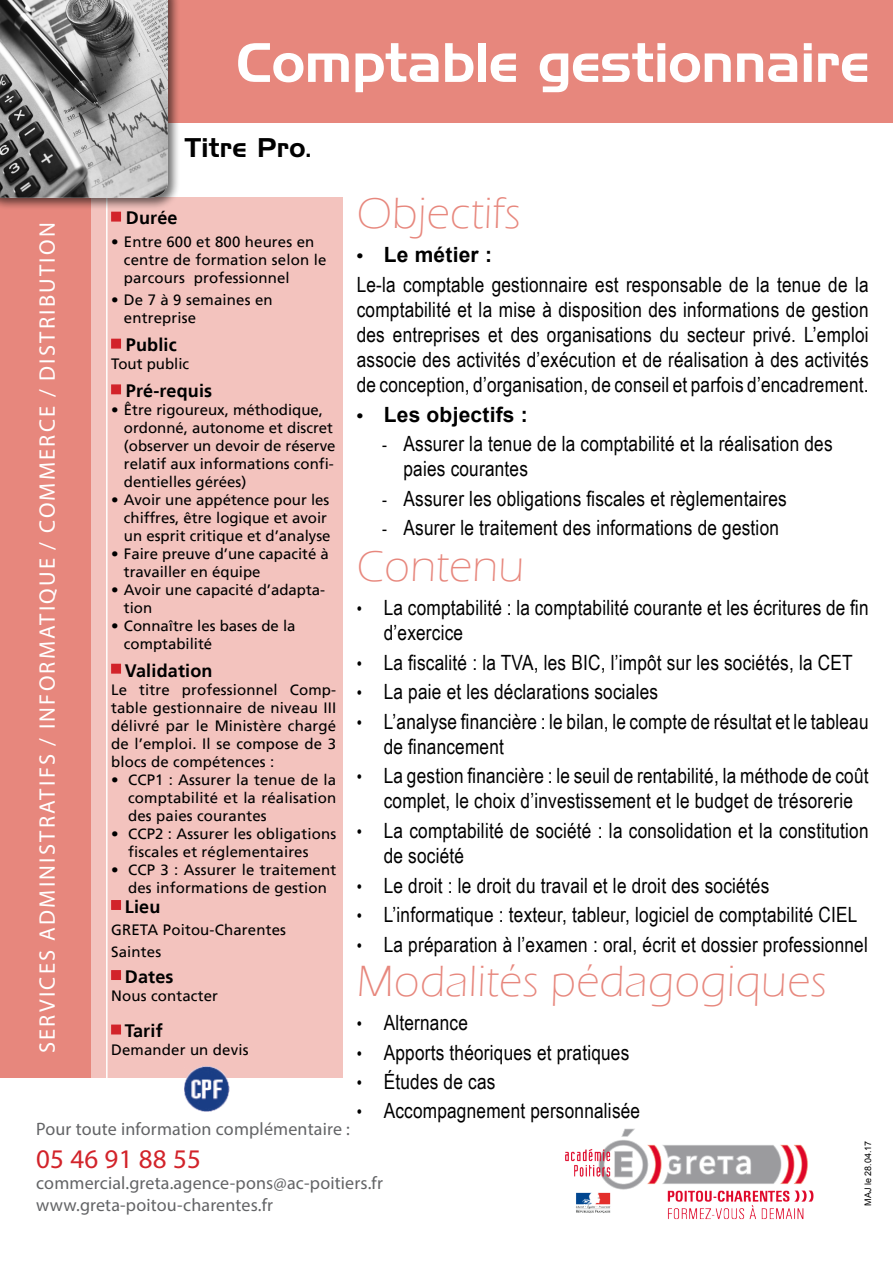
<style>
.page{position:relative;width:893px;height:1263px;background:#fff}
.page>*{position:absolute;margin:0;border:0;box-sizing:border-box;transform-origin:0 0}
.t1{font:54px "Handel Gothic BT";color:#fff}
.t2{font:300 45px "Eras ITC";letter-spacing:.01em;color:#e7877d}
.t3{font:27px "Myriad Pro";letter-spacing:.01em;color:#d2232a}
.t4{font:26.25px "Handel Gothic";letter-spacing:.01em;color:#000}
.t5{font:22.5px "Myriad Pro";letter-spacing:.1em;color:#fff}
.t6{font:21px/25.2px "Arial Narrow";letter-spacing:.01em;color:#000}
.t7{font:700 21px "Arial";letter-spacing:.01em;color:#000}
.t8{font:18px "Myriad Pro";letter-spacing:.01em;color:#636466}
.t9{font:700 18px "Frutiger LT";letter-spacing:.01em;color:#000}
.t10{font:15px/18px "Frutiger LT";letter-spacing:.01em;color:#000}
.t11{font:9px "Arial";color:#000}
.s1{font-size:18px}
</style>
<div class="page">
<div style="left:118px;top:0;width:775px;height:123px;background:#e7877d"></div>
<div style="left:87px;top:198px;width:256px;height:880px;background:#f3c3be"></div>
<div style="left:0;top:198px;width:91px;height:880px;background:#e7877d"></div>
<img style="left:565px;top:1128px;width:249px;height:92px">
<hr style="left:106px;top:198px;width:2px;height:880px;background:#fff">
<div style="left:0;top:0;width:180px;height:210px;background:#000;opacity:.57"></div>
<img style="left:0;top:0;width:168px;height:198px">
<div style="left:111px;top:212px;width:10px;height:10px;background:#d2232a;border:2px solid #d2232a"></div>
<div style="left:111px;top:339px;width:10px;height:10px;background:#d2232a;border:2px solid #d2232a"></div>
<div style="left:111px;top:664px;width:10px;height:10px;background:#d2232a;border:2px solid #d2232a"></div>
<div style="left:111px;top:1024px;width:10px;height:10px;background:#d2232a;border:2px solid #d2232a"></div>
<div style="left:111px;top:970px;width:10px;height:10px;background:#d2232a;border:2px solid #d2232a"></div>
<div style="left:111px;top:900px;width:10px;height:10px;background:#d2232a;border:2px solid #d2232a"></div>
<img style="left:184px;top:1067px;width:46px;height:45px">
<div style="left:111px;top:384px;width:10px;height:10px;background:#d2232a;border:2px solid #d2232a"></div>
<p class="t1" style="left:237px;top:30px;width:634px">Comptable gestionnaire</p>
<p class="t4" style="left:185px;top:135px;width:128px">Titre Pro.</p>
<p class="t2" style="left:357px;top:189px;width:165px">Objectifs</p>
<p class="t7" style="left:357px;top:241px;width:137px"><span class="s1">•</span> Le métier :</p>
<p class="t6" style="left:357px;top:271px;width:513px;text-align:justify">Le-la comptable gestionnaire est responsable de la tenue de la comptabilité et la mise à disposition des informations de gestion des entreprises et des organisations du secteur privé. L’emploi associe des activités d’exécution et de réalisation à des activités de conception, d’organisation, de conseil et parfois d’encadrement.</p>
<p class="t7" style="left:357px;top:400px;width:173px"><span class="s1">•</span> Les objectifs :</p>
<p class="t6" style="left:403px;top:430px;width:431px;text-indent:-21px"><span class="s1">-</span> Assurer la tenue de la comptabilité et la réalisation des paies courantes</p>
<p class="t6" style="left:382px;top:485px;width:406px"><span class="s1">-</span> Assurer les obligations fiscales et règlementaires</p>
<p class="t6" style="left:382px;top:515px;width:398px"><span class="s1">-</span> Asurer le traitement des informations de gestion</p>
<p class="t2" style="left:357px;top:542px;width:169px">Contenu</p>
<p class="t6" style="left:384px;top:594px;width:486px;text-indent:-27px"><span class="s1">•</span> La comptabilité : la comptabilité courante et les écritures de fin d’exercice</p>
<p class="t6" style="left:357px;top:649px;width:497px"><span class="s1">•</span> La fiscalité : la TVA, les BIC, l’impôt sur les sociétés, la CET</p>
<p class="t6" style="left:357px;top:678px;width:303px"><span class="s1">•</span> La paie et les déclarations sociales</p>
<p class="t6" style="left:384px;top:708px;width:486px;text-indent:-27px"><span class="s1">•</span> L’analyse financière : le bilan, le compte de résultat et le tableau de financement</p>
<p class="t6" style="left:357px;top:762px;width:513px;text-align:center"><span class="s1">•</span> La gestion financière : le seuil de rentabilité, la méthode de coût complet, le choix d’investissement et le budget de trésorerie</p>
<p class="t6" style="left:384px;top:817px;width:486px;text-indent:-27px"><span class="s1">•</span> La comptabilité de société : la consolidation et la constitution de société</p>
<p class="t6" style="left:357px;top:872px;width:414px"><span class="s1">•</span> Le droit : le droit du travail et le droit des sociétés</p>
<p class="t6" style="left:357px;top:901px;width:502px"><span class="s1">•</span> L’informatique : texteur, tableur, logiciel de comptabilité CIEL</p>
<p class="t6" style="left:357px;top:931px;width:513px"><span class="s1">•</span> La préparation à l’examen : oral, écrit et dossier professionnel</p>
<p class="t9" style="left:126px;top:208px;width:53px">Durée</p>
<p class="t10" style="left:124px;top:233px;width:204px;text-indent:-13px">• Entre 600 et 800 heures en centre de formation selon le parcours professionnel</p>
<p class="t10" style="left:124px;top:291px;width:150px;text-indent:-13px">• De 7 à 9 semaines en entreprise</p>
<p class="t9" style="left:126px;top:335px;width:52px">Public</p>
<p class="t10" style="left:111px;top:355px;width:80px">Tout public</p>
<p class="t5" style="left:33px;top:1053px;width:832px;rotate:-90deg">SERVICES ADMINISTRATIFS / INFORMATIQUE / COMMERCE / DISTRIBUTION</p>
<p class="t9" style="left:126px;top:380px;width:88px">Pré-requis</p>
<p class="t10" style="left:124px;top:401px;width:213px;text-indent:-13px">• Être rigoureux, méthodique, ordonné, autonome et discret (observer un devoir de réserve relatif aux informations confi&shy;dentielles gérées)</p>
<p class="t10" style="left:124px;top:491px;width:208px;text-indent:-13px">• Avoir une appétence pour les chiffres, être logique et avoir un esprit critique et d’analyse</p>
<p class="t10" style="left:124px;top:545px;width:207px;text-indent:-13px">• Faire preuve d’une capacité à travailler en équipe</p>
<p class="t10" style="left:124px;top:581px;width:203px;text-indent:-13px">• Avoir une capacité d’adapta&shy;tion</p>
<p class="t10" style="left:124px;top:617px;width:173px;text-indent:-13px">• Connaître les bases de la comptabilité</p>
<p class="t9" style="left:125px;top:660px;width:89px">Validation</p>
<p class="t10" style="left:111px;top:680px;width:227px;text-align:justify">Le titre professionnel Comp&shy;table gestionnaire de niveau III délivré par le Ministère chargé de l’emploi. Il se compose de 3 blocs de compétences :</p>
<p class="t10" style="left:128px;top:770px;width:210px;text-align:justify;text-indent:-17px">• CCP1 : Assurer la tenue de la comptabilité et la réalisation des paies courantes</p>
<p class="t10" style="left:128px;top:824px;width:210px;text-indent:-17px">• CCP2 : Assurer les obligations fiscales et réglementaires</p>
<p class="t10" style="left:111px;top:860px;width:227px;text-align:center">• CCP 3 : Assurer le traitement des informations de gestion</p>
<p class="t9" style="left:125px;top:896px;width:37px">Lieu</p>
<p class="t10" style="left:111px;top:921px;width:176px">GRETA Poitou-Charentes</p>
<p class="t10" style="left:111px;top:943px;width:52px">Saintes</p>
<p class="t2" style="left:357px;top:956px;width:471px">Modalités pédagogiques</p>
<p class="t6" style="left:357px;top:1009px;width:113px"><span class="s1">•</span> Alternance</p>
<p class="t6" style="left:357px;top:1039px;width:274px"><span class="s1">•</span> Apports théoriques et pratiques</p>
<p class="t6" style="left:357px;top:1068px;width:140px"><span class="s1">•</span> Études de cas</p>
<p class="t6" style="left:357px;top:1097px;width:285px"><span class="s1">•</span> Accompagnement personnalisée</p>
<p class="t9" style="left:125px;top:966px;width:50px">Dates</p>
<p class="t10" style="left:111px;top:987px;width:108px">Nous contacter</p>
<p class="t9" style="left:125px;top:1020px;width:39px">Tarif</p>
<p class="t10" style="left:111px;top:1041px;width:139px">Demander un devis</p>
<p class="t8" style="left:36px;top:1118px;width:315px">Pour toute information complémentaire :</p>
<p class="t3" style="left:36px;top:1142px;width:166px">05 46 91 88 55</p>
<p class="t8" style="left:36px;top:1172px;width:348px">commercial.greta.agence-pons@ac-poitiers.fr</p>
<p class="t8" style="left:36px;top:1194px;width:238px">www.greta-poitou-charentes.fr</p>
<p class="t11" style="left:862px;top:1206px;width:67px;rotate:-90deg">MAJ le 28.04.17</p>
</div>
